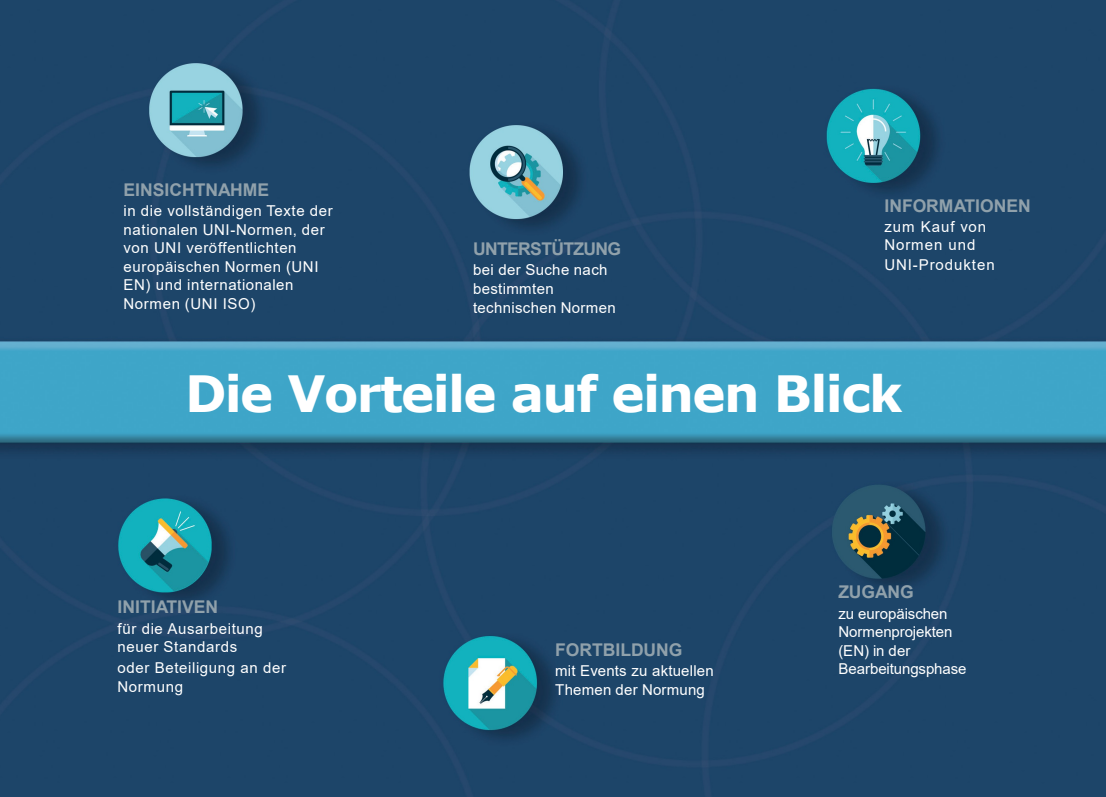
<style>
.page{position:relative;width:1106px;height:797px;background:#fff}
.page>*{position:absolute;margin:0;border:0;box-sizing:border-box;transform-origin:0 0}
.t1{font:700 50px "Verdana";letter-spacing:-.035em;color:#fff}
.t2{font:700 17.5px "Arial";letter-spacing:-.005em;color:#90a1ab}
.t3{font:700 17.5px "Arial";letter-spacing:-.04em;color:#90a1ab}
.t4{font:15px/18.5px "Arial";letter-spacing:.035em;color:#fff}
.t5{font:15px/18.5px "Arial";letter-spacing:-.005em;color:#fff}
.t6{font:15px/18.6px "Arial";letter-spacing:.015em;color:#fff}
.t7{font:15px/18.6px "Arial";letter-spacing:.065em;color:#fff}
.t8{font:15px "Arial";letter-spacing:.06em;color:#fff}
</style>
<div class="page">
<img style="left:0;top:0;width:1105px;height:797px">
<h1 class="t2" style="left:123px;top:178px;width:147px">EINSICHTNAHME</h1>
<p class="t4" style="left:123px;top:202px;width:210px">in die vollständigen Texte der nationalen UNI-Normen, der von UNI veröffentlichten europäischen Normen (UNI<br>EN) und internationalen<br>Normen (UNI ISO)</p>
<p class="t3" style="left:473px;top:236px;width:150px">UNTERSTÜTZUNG</p>
<p class="t4" style="left:473px;top:261px;width:144px">bei der Suche nach bestimmten technischen Normen</p>
<p class="t2" style="left:884px;top:194px;width:148px">INFORMATIONEN</p>
<p class="t7" style="left:884px;top:217px;width:103px">zum Kauf von<br>Normen und</p>
<p class="t8" style="left:884px;top:254px;width:112px">UNI-Produkten</p>
<p class="t1" style="left:185px;top:359px;width:719px">Die Vorteile auf einen Blick</p>
<p class="t2" style="left:117px;top:595px;width:102px">INITIATIVEN</p>
<p class="t4" style="left:117px;top:619px;width:147px">für die Ausarbeitung neuer Standards</p>
<p class="t4" style="left:117px;top:659px;width:170px">oder Beteiligung an der<br>Normung</p>
<p class="t2" style="left:555px;top:637px;width:129px">FORTBILDUNG</p>
<p class="t6" style="left:555px;top:662px;width:160px">mit Events zu aktuellen<br>Themen der Normung</p>
<p class="t2" style="left:838px;top:580px;width:77px">ZUGANG</p>
<p class="t5" style="left:838px;top:604px;width:130px">zu europäischen<br>Normenprojekten (EN) in der<br>Bearbeitungsphase</p>
</div>
